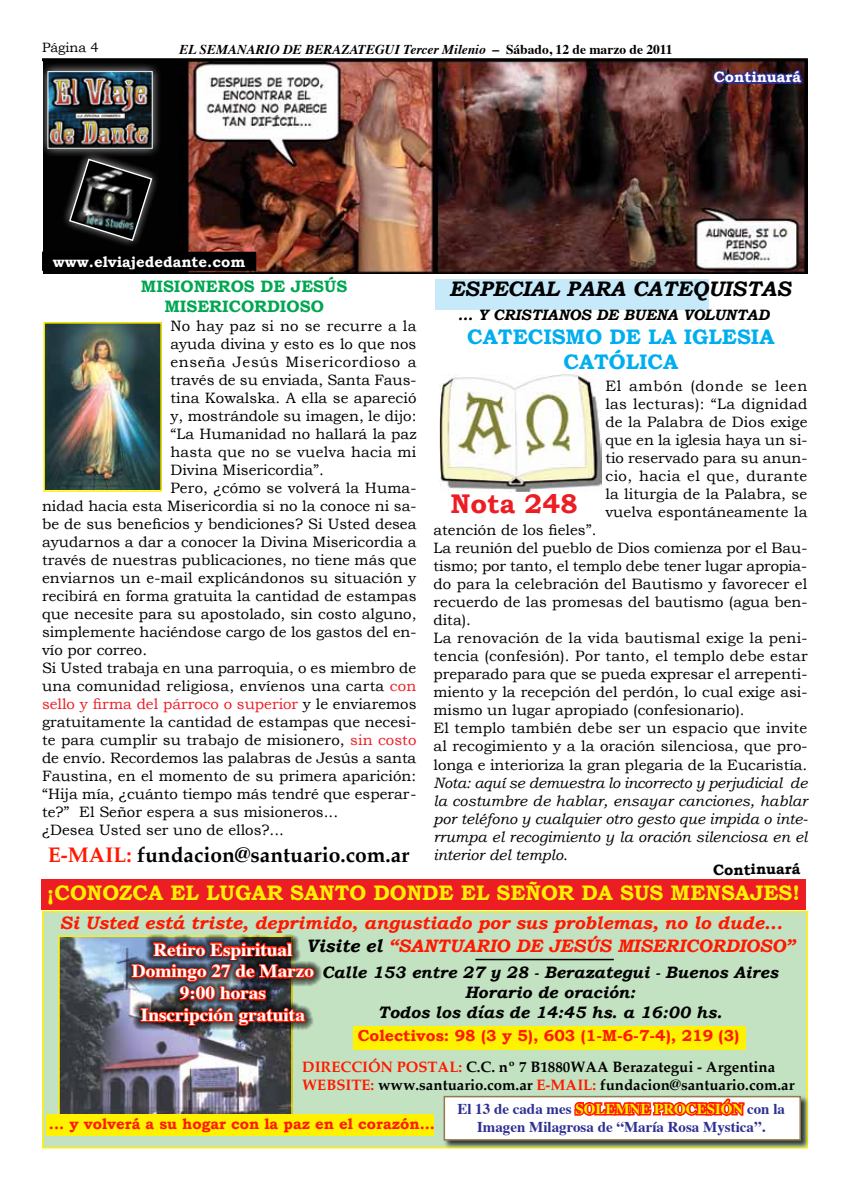
<style>
.page{position:relative;width:851px;height:1191px;background:#fff}
.page>*{position:absolute;margin:0;border:0;box-sizing:border-box;transform-origin:0 0}
.t1{font:700 27px "Bookman Old Style";color:#ed1d24}
.t2{font:700 21px "Bookman Old Style";color:#fff200}
.t3{font:700 21px "Palatino";color:#000}
.t4{font:700 21px/25.2px "Bookman Old Style";color:#00aeef;text-align:center}
.t5{font:italic 700 21px "Bookman Old Style";color:#000}
.t6{font:700 18.3px/21.9px "Times";color:#fff;text-align:center;scale:1.05 1}
.t7{font:italic 700 18px "Bookman Old Style";color:#ff1900}
.t8{font:italic 700 16.5px/19.8px "Bookman Old Style";color:#000;text-align:center}
.t9{font:700 16.5px/19.8px "Bookman Old Style";color:#00a651;text-align:center}
.t10{font:700 15.9px "Bookman Old Style";color:#ff1900}
.t11{font:15px/18px "Bookman Old Style";color:#000;text-align:justify}
.t12{font:italic 15px/18px "Bookman Old Style";letter-spacing:.005em;color:#000;text-align:justify}
.t13{font:700 15px/18px "Palatino";color:#000}
.t14{font:700 15px/18px "Times";color:#2e3092;text-align:center}
.t15{font:15px "Bookman Old Style";color:#ed1d24}
.t16{font:700 15px "Bookman Old Style";color:#ff1900}
.t17{font:700 15px "Bookman Old Style";color:#fff}
.t18{font:italic 700 15px "Bookman Old Style";color:#000}
.t19{font:15px "Bookman Old Style";letter-spacing:.045em;color:#000}
.t20{font:15px "Bookman Old Style";letter-spacing:.02em;color:#000}
.t21{font:700 15px "Bookman Old Style";letter-spacing:-.005em;color:#000300}
.t22{font:italic 700 13.5px "Times";color:#000}
.t23{font:13.5px "Bookman Old Style";color:#000}
.s1{font-style:normal}
.s2{color:#ed1d24}
.s3{color:#000}
.s4{color:#ff1900}
.s5{font-family:"Times";font-style:normal;font-size:18.3px;color:#fff}
.s6{color:#fff200}
</style>
<div class="page">
<hr style="left:42px;top:58px;width:765px;height:3px;background:#000">
<img style="left:43px;top:61px;width:764px;height:212px">
<svg style="left:710px;top:67px;width:93px;height:20px;background:#392756"></svg>
<div style="left:41px;top:879px;width:764px;height:30px;background:#ed1d24"></div>
<div style="left:42px;top:911px;width:765px;height:237px;background:#c3e2c2;border:2px solid #fff200"></div>
<div style="left:443px;top:1095px;width:366px;height:54px;background:#000;opacity:.75"></div>
<div style="left:443px;top:1095px;width:357px;height:45px;background:#fff;border:2px solid #94784e"></div>
<img style="left:61px;top:938px;width:229px;height:176px">
<div style="left:58px;top:935px;width:235px;height:198px;border:2px solid #fff200"></div>
<div style="left:353px;top:1026px;width:392px;height:23px;background:#fff200"></div>
<svg style="left:572px;top:1095px;width:174px;height:21px"></svg>
<hr style="left:475px;top:958px;width:138px;height:2px;background:#000">
<div style="left:46px;top:1114px;width:387px;height:21px;background:#fff200"></div>
<img style="left:46px;top:325px;width:113px;height:164px">
<div style="left:43px;top:322px;width:119px;height:170px;border:2px solid #fff200"></div>
<div style="left:435px;top:280px;width:273px;height:30px;background:#c7eafb"></div>
<img style="left:439px;top:374px;width:162px;height:118px">
<div style="left:38px;top:62px;width:124px;height:96px;background:#fff;opacity:.75"></div>
<img style="left:50px;top:73px;width:100px;height:73px">
<div style="left:48px;top:71px;width:104px;height:77px;border:1px solid #fff"></div>
<div style="left:43px;top:252px;width:212px;height:18px;background:#000"></div>
<svg style="left:50px;top:146px;width:198px;height:128px;background:#251a18"></svg>
<div style="left:42px;top:252px;width:214px;height:19px;border:2px solid #000"></div>
<div style="left:123px;top:934px;width:199px;height:100px;background:#000;opacity:.97"></div>
<svg style="left:127px;top:938px;width:191px;height:92px"></svg>
<img style="left:130px;top:940px;width:186px;height:87px">
<p class="t23" style="left:42px;top:39px;width:58px">Página 4</p>
<p class="t22" style="left:179px;top:37px;width:494px">EL SEMANARIO DE BERAZATEGUI Tercer Milenio <span class="s1">– Sábado, 12 de marzo de 2011</span></p>
<p class="t17" style="left:713px;top:68px;width:89px">Continuará</p>
<p class="t17" style="left:53px;top:252px;width:194px">www.elviajededante.com</p>
<p class="t9" style="left:141px;top:276px;width:208px">MISIONEROS DE JESÚS<br>MISERICORDIOSO</p>
<p class="t20" style="left:170px;top:317px;width:247px">No hay paz si no se recurre a la</p>
<p class="t11" style="left:170px;top:334px;width:247px">ayuda divina y esto es lo que nos</p>
<p class="t19" style="left:170px;top:353px;width:247px">enseña Jesús Misericordioso a</p>
<p class="t11" style="left:170px;top:370px;width:247px">través de su enviada, Santa Faus-</p>
<p class="t11" style="left:170px;top:388px;width:247px">tina Kowalska. A ella se apareció</p>
<p class="t11" style="left:170px;top:406px;width:247px">y, mostrándole su imagen, le dijo:</p>
<p class="t11" style="left:170px;top:424px;width:247px">“La Humanidad no hallará la paz</p>
<p class="t11" style="left:170px;top:442px;width:247px">hasta que no se vuelva hacia mi</p>
<p class="t11" style="left:170px;top:460px;width:155px">Divina Misericordia”.</p>
<p class="t11" style="left:170px;top:478px;width:247px">Pero, ¿cómo se volverá la Huma-</p>
<p class="t11" style="left:42px;top:496px;width:376px">nidad hacia esta Misericordia si no la conoce ni sa-</p>
<p class="t11" style="left:42px;top:514px;width:376px">be de sus beneficios y bendiciones? Si Usted desea</p>
<p class="t11" style="left:42px;top:532px;width:376px">ayudarnos a dar a conocer la Divina Misericordia a</p>
<p class="t11" style="left:42px;top:550px;width:376px">través de nuestras publicaciones, no tiene más que</p>
<p class="t11" style="left:42px;top:568px;width:376px">enviarnos un e-mail explicándonos su situación y</p>
<p class="t11" style="left:42px;top:586px;width:376px">recibirá en forma gratuita la cantidad de estampas</p>
<p class="t11" style="left:42px;top:604px;width:376px">que necesite para su apostolado, sin costo alguno,</p>
<p class="t11" style="left:42px;top:622px;width:376px">simplemente haciéndose cargo de los gastos del en-</p>
<p class="t11" style="left:42px;top:640px;width:107px">vío por correo.</p>
<p class="t11" style="left:42px;top:658px;width:375px">Si Usted trabaja en una parroquia, o es miembro de</p>
<p class="t11" style="left:42px;top:676px;width:376px">una comunidad religiosa, envíenos una carta <span class="s2">con</span></p>
<p class="t15" style="left:42px;top:695px;width:376px">sello y firma del párroco o superior <span class="s3">y le enviaremos</span></p>
<p class="t11" style="left:42px;top:712px;width:376px">gratuitamente la cantidad de estampas que necesi-</p>
<p class="t11" style="left:42px;top:730px;width:376px">te para cumplir su trabajo de misionero, <span class="s2">sin costo</span></p>
<p class="t11" style="left:42px;top:748px;width:376px">de envío. Recordemos las palabras de Jesús a santa</p>
<p class="t11" style="left:42px;top:766px;width:375px">Faustina, en el momento de su primera aparición:</p>
<p class="t11" style="left:42px;top:784px;width:376px">“Hija mía, ¿cuánto tiempo más tendré que esperar-</p>
<p class="t11" style="left:42px;top:802px;width:297px">te?” El Señor espera a sus misioneros...</p>
<p class="t11" style="left:42px;top:820px;width:243px">¿Desea Usted ser uno de ellos?...</p>
<h2 class="t3" style="left:48px;top:843px;width:362px"><span class="s4">E-MAIL:</span> fundacion@santuario.com.ar</h2>
<h2 class="t5" style="left:449px;top:276px;width:343px">ESPECIAL PARA CATEQUISTAS</h2>
<h2 class="t4" style="left:467px;top:324px;width:309px">CATECISMO DE LA IGLESIA<br>CATÓLICA</h2>
<p class="t18" style="left:457px;top:306px;width:313px">... Y CRISTIANOS DE BUENA VOLUNTAD</p>
<p class="t11" style="left:605px;top:377px;width:203px">El ambón (donde se leen las lecturas): “La dignidad de la Palabra de Dios exige que en la iglesia haya un si&shy;tio reservado para su anun&shy;cio, hacia el que, durante la liturgia de la Palabra, se vuelva espontáneamente la</p>
<p class="t11" style="left:433px;top:521px;width:375px;text-align:left">atención de los fieles”.<br>La reunión del pueblo de Dios comienza por el Bau&shy;tismo; por tanto, el templo debe tener lugar apropia&shy;do para la celebración del Bautismo y favorecer el recuerdo de las promesas del bautismo (agua ben&shy;dita).<br>La renovación de la vida bautismal exige la peni&shy;tencia (confesión). Por tanto, el templo debe estar preparado para que se pueda expresar el arrepenti&shy;miento y la recepción del perdón, lo cual exige asi&shy;mismo un lugar apropiado (confesionario).<br>El templo también debe ser un espacio que invite al recogimiento y a la oración silenciosa, que pro&shy;longa e interioriza la gran plegaria de la Eucaristía.</p>
<p class="t12" style="left:433px;top:773px;width:376px">Nota: aquí se demuestra lo incorrecto y perjudicial de la costumbre de hablar, ensayar canciones, hablar por teléfono y cualquier otro gesto que impida o inte&shy;rrumpa el recogimiento y la oración silenciosa en el interior del templo<span class="s1">.</span></p>
<h1 class="t1" style="left:450px;top:488px;width:129px">Nota 248</h1>
<p class="t21" style="left:713px;top:860px;width:89px">Continuará</p>
<h2 class="t2" style="left:47px;top:880px;width:754px">¡CONOZCA EL LUGAR SANTO DONDE EL SEÑOR DA SUS MENSAJES!</h2>
<p class="t7" style="left:59px;top:911px;width:724px">Si Usted está triste, deprimido, angustiado por sus problemas, no lo dude...</p>
<p class="t7" style="left:306px;top:935px;width:490px"><span class="s3">Visite el</span> “SANTUARIO DE JESÚS MISERICORDIOSO”</p>
<p class="t6" style="left:153px;top:936px;width:134px">Retiro Espiritual</p>
<p class="t8" style="left:132px;top:962px;width:647px"><span class="s5">Domingo 27 de Marzo</span> Calle 153 entre 27 y 28 - Berazategui - Buenos Aires</p>
<p class="t6" style="left:141px;top:980px;width:158px">9:00 horas<br>Inscripción gratuita</p>
<p class="t8" style="left:378px;top:982px;width:345px">Horario de oración:<br>Todos los días de 14:45 hs. a 16:00 hs.</p>
<p class="t10" style="left:357px;top:1026px;width:383px">Colectivos: 98 (3 y 5), 603 (1-M-6-7-4), 219 (3)</p>
<p class="t13" style="left:302px;top:1058px;width:494px"><span class="s4">DIRECCIÓN POSTAL:</span> C.C. nº 7 B1880WAA Berazategui - Argentina<br><span class="s4">WEBSITE:</span> www.santuario.com.ar <span class="s4">E-MAIL:</span> fundacion@santuario.com.ar</p>
<p class="t16" style="left:49px;top:1114px;width:387px">... y volverá a su hogar con la paz en el corazón...</p>
<p class="t14" style="left:457px;top:1098px;width:329px">El 13 de cada mes <span class="s6">SOLEMNE PROCESIÓN</span> con la<br>Imagen Milagrosa de “María Rosa Mystica”.</p>
</div>
